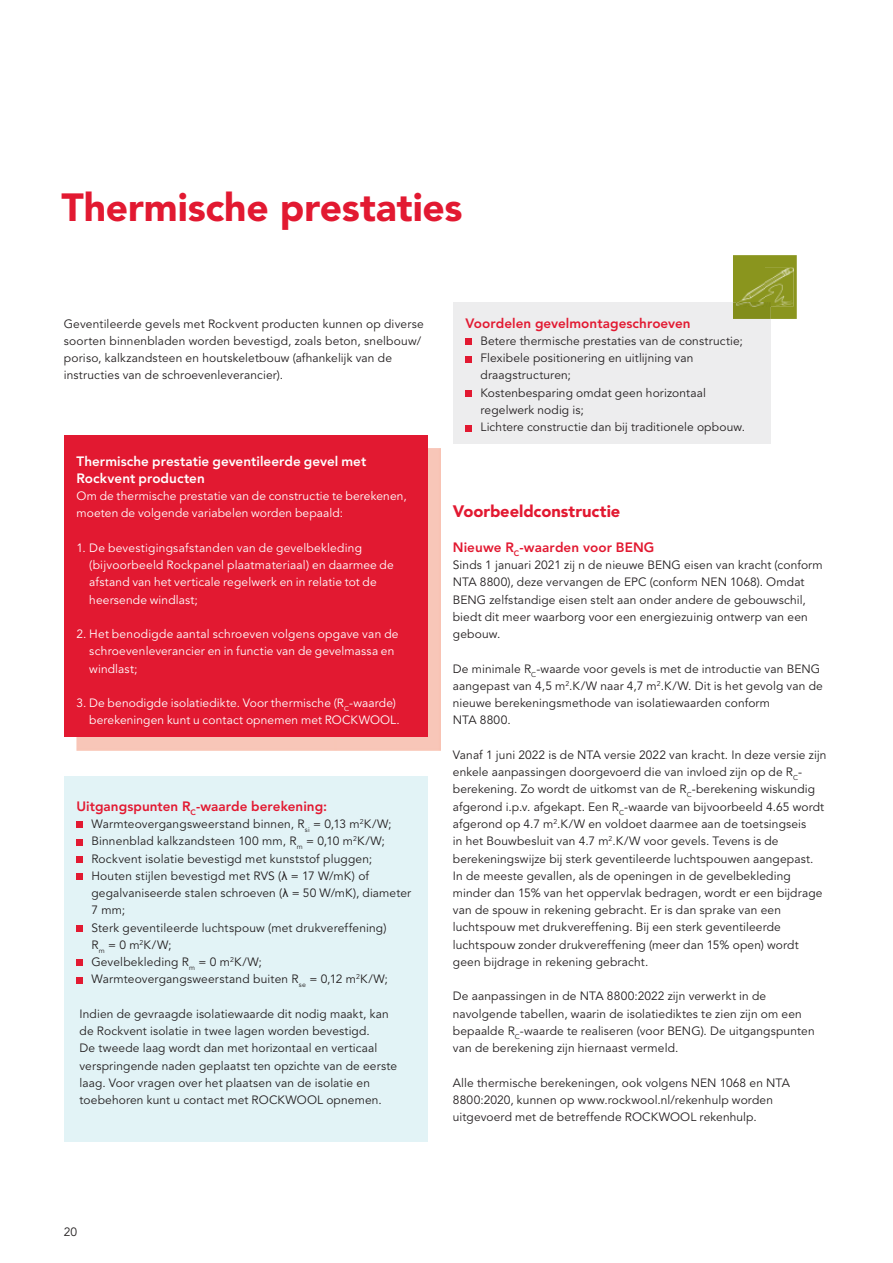
<style>
.page{position:relative;width:893px;height:1263px;background:#fff}
.page>*{position:absolute;margin:0;border:0;box-sizing:border-box;transform-origin:0 0}
.t1{font:900 39px "Avenir LT Pro";letter-spacing:-.005em;color:#e21931}
.t2{font:900 16.5px "Avenir LT Pro";letter-spacing:-.005em;color:#e21931}
.t3{font:800 13.5px "Avenir LT Pro";letter-spacing:.005em;color:#e21931}
.t4{font:800 13.5px/17.2px "Avenir LT Pro";letter-spacing:.005em;color:#fff}
.t5{font:12px/17.2px "Avenir LT Pro";letter-spacing:.01em;color:#231f20}
.t6{font:12px/17.2px "Avenir LT Pro";letter-spacing:.015em;color:#fff}
.s1{font-family:"Arial Unicode MS"}
</style>
<div class="page">
<div style="left:76px;top:448px;width:364px;height:302px;background:#f8c6b8"></div>
<div style="left:64px;top:435px;width:363px;height:302px;background:#e21931"></div>
<div style="left:64px;top:776px;width:363px;height:366px;background:#e2f3f6"></div>
<div style="left:453px;top:302px;width:318px;height:142px;background:#ededee"></div>
<svg style="left:466px;top:339px;width:6px;height:6px"></svg>
<svg style="left:466px;top:356px;width:6px;height:6px"></svg>
<div style="left:466px;top:390px;width:6px;height:7px;background:#e21931"></div>
<svg style="left:466px;top:425px;width:6px;height:6px"></svg>
<svg style="left:733px;top:255px;width:64px;height:64px;background:#8a9421"></svg>
<img style="left:736px;top:268px;width:29px;height:34px">
<img style="left:765px;top:268px;width:29px;height:38px">
<img style="left:736px;top:302px;width:35px;height:4px">
<svg style="left:77px;top:822px;width:6px;height:6px"></svg>
<svg style="left:77px;top:839px;width:6px;height:6px"></svg>
<svg style="left:77px;top:856px;width:6px;height:6px"></svg>
<div style="left:77px;top:873px;width:6px;height:7px;background:#e21931"></div>
<svg style="left:77px;top:925px;width:6px;height:6px"></svg>
<svg style="left:77px;top:960px;width:6px;height:6px"></svg>
<svg style="left:77px;top:977px;width:6px;height:6px"></svg>
<h1 class="t1" style="left:62px;top:184px;width:402px">Thermische prestaties</h1>
<p class="t5" style="left:64px;top:315px;width:361px">Geventileerde gevels met Rockvent producten kunnen op diverse soorten binnenbladen worden bevestigd, zoals beton, snelbouw/ poriso, kalkzandsteen en houtskeletbouw (afhankelijk van de instructies van de schroevenleverancier).</p>
<p class="t4" style="left:77px;top:452px;width:291px">Thermische prestatie geventileerde gevel met<br>Rockvent producten</p>
<p class="t6" style="left:77px;top:488px;width:332px">Om de thermische prestatie van de constructie te berekenen, moeten de volgende variabelen worden bepaald:</p>
<p class="t6" style="left:89px;top:539px;width:306px;text-indent:-13px">1. De bevestigingsafstanden van de gevelbekleding (bijvoorbeeld Rockpanel plaatmateriaal) en daarmee de afstand van het verticale regelwerk en in relatie tot de heersende windlast;</p>
<p class="t6" style="left:89px;top:626px;width:311px;text-indent:-13px">2. Het benodigde aantal schroeven volgens opgave van de schroevenleverancier en in functie van de gevelmassa en windlast;</p>
<p class="t6" style="left:89px;top:695px;width:312px;text-indent:-13px">3. De benodigde isolatiedikte. Voor thermische (R<sub>C</sub>-waarde) berekeningen kunt u contact opnemen met ROCKWOOL.</p>
<p class="t3" style="left:77px;top:798px;width:252px">Uitgangspunten R<sub>C</sub>-waarde berekening:</p>
<p class="t5" style="left:91px;top:815px;width:321px">Warmteovergangsweerstand binnen, R<sub>si</sub> = 0,13 m<sup>2</sup>K/W; Binnenblad kalkzandsteen 100 mm, R<sub>m</sub> = 0,10 m<sup>2</sup>K/W; Rockvent isolatie bevestigd met kunststof pluggen; Houten stijlen bevestigd met RVS (<span class="s1">λ</span> = 17 W/mK) of gegalvaniseerde stalen schroeven (<span class="s1">λ</span> = 50 W/mK), diameter 7 mm;<br>Sterk geventileerde luchtspouw (met drukvereffening)<br>R<sub>m</sub> = 0 m<sup>2</sup>K/W;<br>Gevelbekleding R<sub>m</sub> = 0 m<sup>2</sup>K/W; Warmteovergangsweerstand buiten R<sub>se</sub> = 0,12 m<sup>2</sup>K/W;</p>
<p class="t5" style="left:80px;top:1005px;width:319px">Indien de gevraagde isolatiewaarde dit nodig maakt, kan de Rockvent isolatie in twee lagen worden bevestigd.<br>De tweede laag wordt dan met horizontaal en verticaal verspringende naden geplaatst ten opzichte van de eerste laag. Voor vragen over het plaatsen van de isolatie en toebehoren kunt u contact met ROCKWOOL opnemen.</p>
<p class="t3" style="left:466px;top:315px;width:227px">Voordelen gevelmontageschroeven</p>
<p class="t5" style="left:480px;top:332px;width:266px">Betere thermische prestaties van de constructie; Flexibele positionering en uitlijning van draagstructuren;<br>Kostenbesparing omdat geen horizontaal regelwerk nodig is;<br>Lichtere constructie dan bij traditionele opbouw.</p>
<h2 class="t2" style="left:453px;top:502px;width:169px">Voorbeeldconstructie</h2>
<p class="t3" style="left:453px;top:539px;width:203px">Nieuwe R<sub>C</sub>-waarden voor BENG</p>
<p class="t5" style="left:453px;top:557px;width:371px">Sinds 1 januari 2021 zij n de nieuwe BENG eisen van kracht (conform NTA 8800), deze vervangen de EPC (conform NEN 1068). Omdat BENG zelfstandige eisen stelt aan onder andere de gebouwschil, biedt dit meer waarborg voor een energiezuinig ontwerp van een gebouw.</p>
<p class="t5" style="left:453px;top:660px;width:372px">De minimale R<sub>C</sub>-waarde voor gevels is met de introductie van BENG aangepast van 4,5 m<sup>2</sup>.K/W naar 4,7 m<sup>2</sup>.K/W. Dit is het gevolg van de nieuwe berekeningsmethode van isolatiewaarden conform<br>NTA 8800.</p>
<p class="t5" style="left:453px;top:746px;width:375px">Vanaf 1 juni 2022 is de NTA versie 2022 van kracht. In deze versie zijn enkele aanpassingen doorgevoerd die van invloed zijn op de R<sub>C&shy;</sub>berekening. Zo wordt de uitkomst van de R<sub>C</sub>-berekening wiskundig afgerond i.p.v. afgekapt. Een R<sub>C</sub>-waarde van bijvoorbeeld 4.65 wordt afgerond op 4.7 m<sup>2</sup>.K/W en voldoet daarmee aan de toetsingseis<br>in het Bouwbesluit van 4.7 m<sup>2</sup>.K/W voor gevels. Tevens is de berekeningswijze bij sterk geventileerde luchtspouwen aangepast.<br>In de meeste gevallen, als de openingen in de gevelbekleding minder dan 15% van het oppervlak bedragen, wordt er een bijdrage van de spouw in rekening gebracht. Er is dan sprake van een luchtspouw met drukvereffening. Bij een sterk geventileerde luchtspouw zonder drukvereffening (meer dan 15% open) wordt geen bijdrage in rekening gebracht.</p>
<p class="t5" style="left:453px;top:988px;width:363px">De aanpassingen in de NTA 8800:2022 zijn verwerkt in de navolgende tabellen, waarin de isolatiediktes te zien zijn om een bepaalde R<sub>C</sub>-waarde te realiseren (voor BENG). De uitgangspunten van de berekening zijn hiernaast vermeld.</p>
<p class="t5" style="left:453px;top:1074px;width:339px">Alle thermische berekeningen, ook volgens NEN 1068 en NTA<br>8800:2020, kunnen op www.rockwool.nl/rekenhulp worden uitgevoerd met de betreffende ROCKWOOL rekenhulp.</p>
<p class="t5" style="left:64px;top:1223px;width:15px">20</p>
</div>
